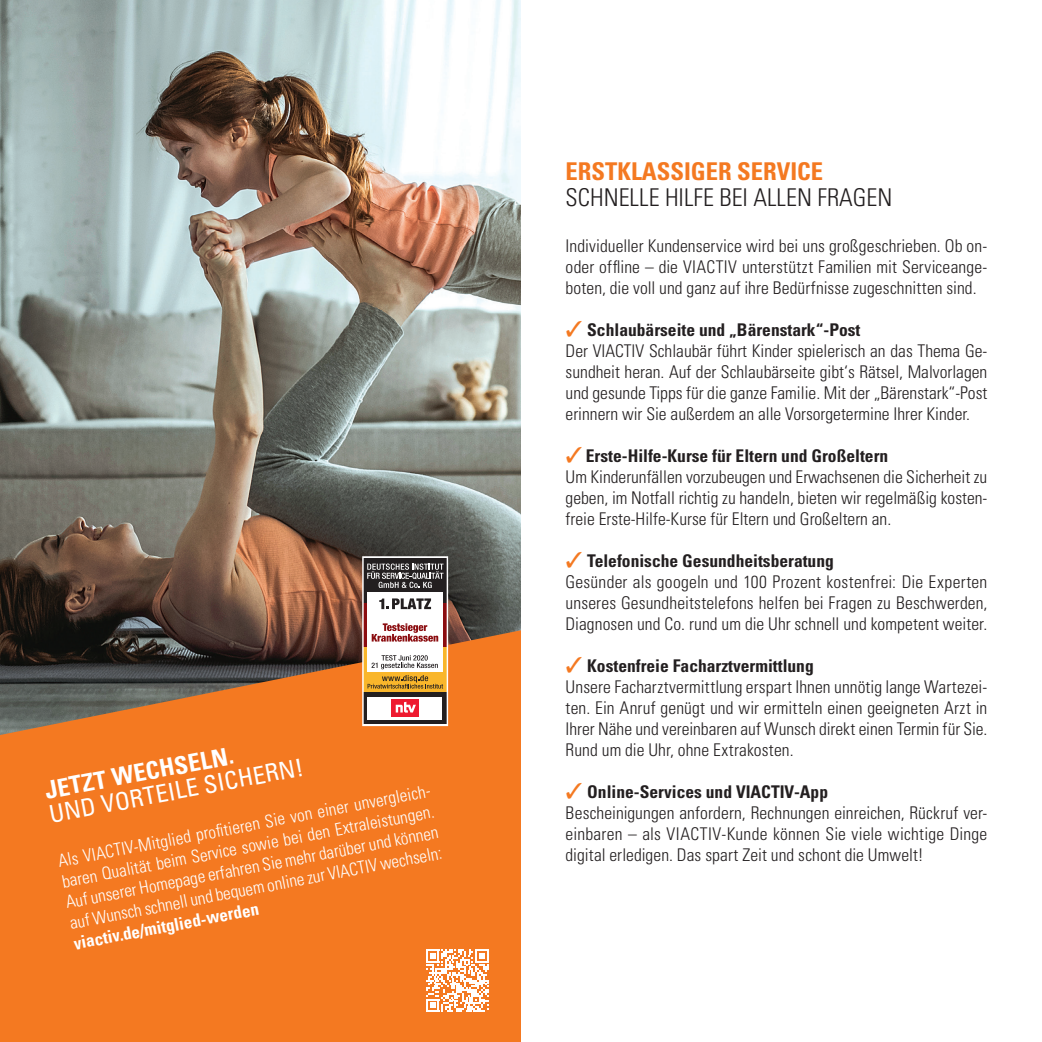
<style>
.page{position:relative;width:1042px;height:1042px;background:#fff}
.page>*{position:absolute;margin:0;border:0;box-sizing:border-box;transform-origin:0 0}
.t1{font:300 condensed 24.5px "Univers LT Std";color:#231f20}
.t2{font:700 condensed 24.5px "Univers LT Std";color:#f47921}
.t3{font:condensed 24.5px "Univers LT Std";color:#fff}
.t4{font:700 condensed 24.5px "Univers LT Std";color:#fff}
.t5{font:300 condensed 17.5px/21px "Univers LT Std";color:#231f20;text-align:justify}
.Erklärung{font:300 condensed 17.5px/20.8px "Univers LT Std";color:#fff}
.t6{font:700 condensed 17.5px "Univers LT Std";color:#231f20}
.s1{font-weight:700}
.s2{color:#f47921}
</style>
<div class="page">
<img style="left:0;top:0;width:521px;height:630px">
<svg style="left:0;top:630px;width:521px;height:412px;background:#dd7124"></svg>
<div style="left:364px;top:558px;width:83px;height:45px;background:#231f20"></div>
<div style="left:364px;top:603px;width:83px;height:44px;background:#8b0d10"></div>
<div style="left:364px;top:647px;width:83px;height:45px;background:#f9b62b"></div>
<div style="left:364px;top:692px;width:83px;height:32px;background:#231f20"></div>
<div style="left:367px;top:697px;width:75px;height:22px;background:#fff"></div>
<div style="left:367px;top:592px;width:76px;height:80px;background:#fff"></div>
<svg style="left:367px;top:563px;width:76px;height:25px"></svg>
<svg style="left:367px;top:675px;width:76px;height:13px"></svg>
<svg style="left:371px;top:655px;width:67px;height:14px"></svg>
<svg style="left:372px;top:623px;width:66px;height:18px"></svg>
<svg style="left:379px;top:598px;width:52px;height:11px"></svg>
<div style="left:391px;top:699px;width:28px;height:17px;background:#ee1a30"></div>
<svg style="left:396px;top:702px;width:20px;height:10px"></svg>
<div style="left:362px;top:556px;width:86px;height:170px;border:1px solid #fff"></div>
<svg style="left:426px;top:949px;width:62px;height:63px"></svg>
<p class="t4" style="left:42px;top:776px;width:193px;rotate:-11deg">JETZT WECHSELN.</p>
<p class="t3" style="left:47px;top:800px;width:260px;rotate:-11deg">UND VORTEILE SICHERN!</p>
<p class="Erklärung" style="left:56px;top:851px;width:384px;rotate:-11deg">Als VIACTIV-Mitglied profi tieren Sie von einer unvergleich&shy;baren Qualität beim Service sowie bei den Extraleistungen.<br>Auf unserer Homepage erfahren Sie mehr darüber und können auf Wunsch schnell und bequem online zur VIACTIV wechseln: <span class="s1">viactiv.de/mitglied-werden</span></p>
<p class="t2" style="left:566px;top:156px;width:259px">ERSTKLASSIGER SERVICE</p>
<p class="t1" style="left:566px;top:183px;width:328px">SCHNELLE HILFE BEI ALLEN FRAGEN</p>
<p class="t5" style="left:566px;top:235px;width:423px">Individueller Kundenservice wird bei uns großgeschrieben. Ob on&shy;oder offline – die VIACTIV unterstützt Familien mit Serviceange&shy;boten, die voll und ganz auf ihre Bedürfnisse zugeschnitten sind.</p>
<p class="t6" style="left:566px;top:319px;width:296px"><span class="s2">✓</span> Schlaubärseite und „Bärenstark“-Post</p>
<p class="t5" style="left:566px;top:340px;width:423px">Der VIACTIV Schlaubär führt Kinder spielerisch an das Thema Ge&shy;sundheit heran. Auf der Schlaubärseite gibt‘s Rätsel, Malvorlagen und gesunde Tipps für die ganze Familie. Mit der „Bärenstark“-Post erinnern wir Sie außerdem an alle Vorsorgetermine Ihrer Kinder.</p>
<p class="t6" style="left:566px;top:445px;width:324px"><span class="s2">✓</span> Erste-Hilfe-Kurse für Eltern und Großeltern</p>
<p class="t5" style="left:566px;top:466px;width:423px">Um Kinderunfällen vorzubeugen und Erwachsenen die Sicherheit zu geben, im Notfall richtig zu handeln, bieten wir regelmäßig kosten&shy;freie Erste-Hilfe-Kurse für Eltern und Großeltern an.</p>
<p class="t6" style="left:566px;top:550px;width:270px"><span class="s2">✓</span> Telefonische Gesundheitsberatung</p>
<p class="t5" style="left:566px;top:571px;width:423px">Gesünder als googeln und 100 Prozent kostenfrei: Die Experten unseres Gesundheitstelefons helfen bei Fragen zu Beschwerden, Diagnosen und Co. rund um die Uhr schnell und kompetent weiter.</p>
<p class="t6" style="left:566px;top:655px;width:250px"><span class="s2">✓</span> Kostenfreie Facharztvermittlung</p>
<p class="t5" style="left:566px;top:676px;width:423px">Unsere Facharztvermittlung erspart Ihnen unnötig lange Wartezei&shy;ten. Ein Anruf genügt und wir ermitteln einen geeigneten Arzt in Ihrer Nähe und vereinbaren auf Wunsch direkt einen Termin für Sie.<br>Rund um die Uhr, ohne Extrakosten.</p>
<p class="t6" style="left:566px;top:781px;width:264px"><span class="s2">✓</span> Online-Services und VIACTIV-App</p>
<p class="t5" style="left:566px;top:802px;width:423px">Bescheinigungen anfordern, Rechnungen einreichen, Rückruf ver&shy;einbaren – als VIACTIV-Kunde können Sie viele wichtige Dinge digital erledigen. Das spart Zeit und schont die Umwelt!</p>
</div>
